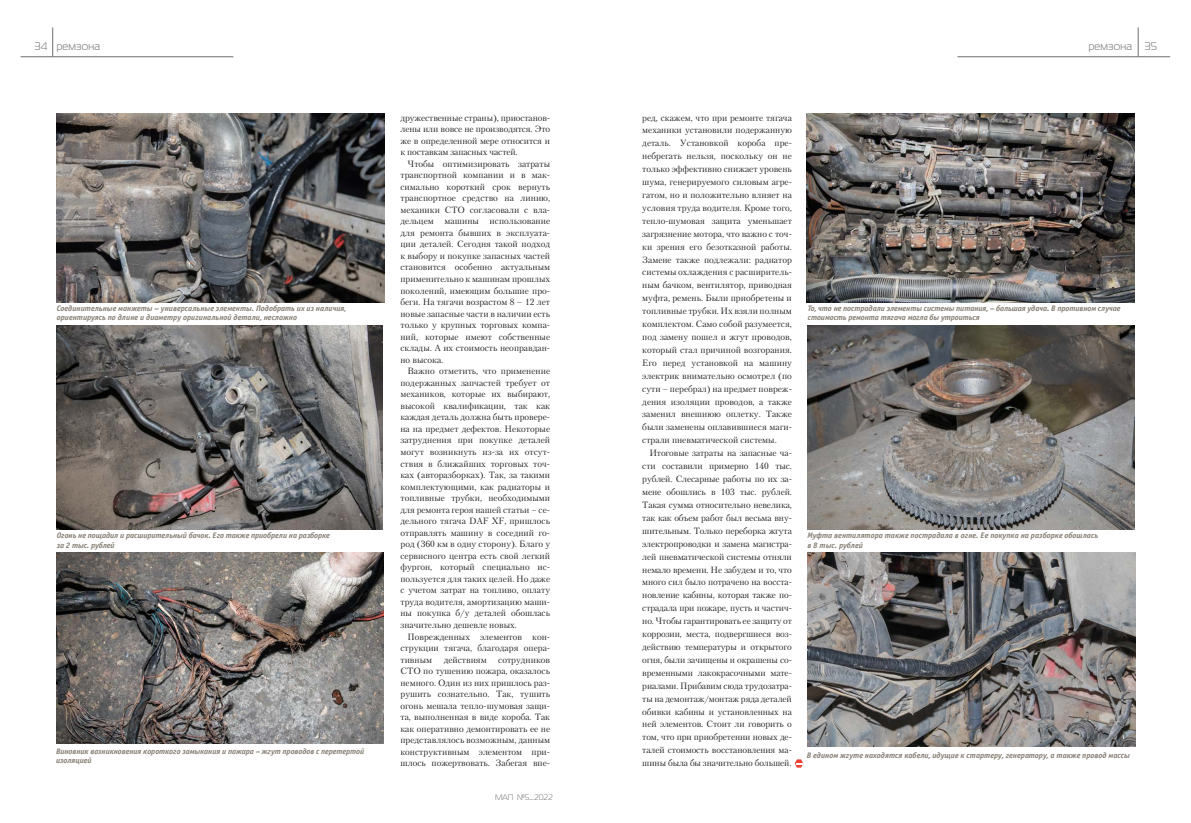
<style>
.page{position:relative;width:1191px;height:823px;background:#fff}
.page>*{position:absolute;margin:0;border:0;box-sizing:border-box;transform-origin:0 0}
.t1{font:11px "Magistral TT";letter-spacing:.025em;color:#6c6d70}
.text{font:9px/11.5px "Petersburg C";color:#231f20;text-align:justify}
.photo{font:italic 700 8px/9.6px "Officina Sans C";letter-spacing:-.01em;color:#847c70}
.t2{font:8px "Magistral TT";color:#6c6d70}
</style>
<div class="page">
<hr style="left:21px;top:56px;width:212px;height:1px;background:#6c6d70">
<svg style="left:52px;top:27px;width:1px;height:29px"></svg>
<hr style="left:957px;top:56px;width:213px;height:1px;background:#6c6d70">
<svg style="left:1138px;top:27px;width:1px;height:29px"></svg>
<img style="left:57px;top:113px;width:327px;height:189px">
<img style="left:56px;top:325px;width:327px;height:204px">
<img style="left:57px;top:552px;width:326px;height:191px">
<img style="left:807px;top:113px;width:327px;height:189px">
<img style="left:807px;top:325px;width:328px;height:204px">
<img style="left:807px;top:552px;width:328px;height:194px">
<svg style="left:794px;top:759px;width:9px;height:8px"></svg>
<p class="t1" style="left:35px;top:40px;width:67px">34 ремзона</p>
<p class="t1" style="left:1088px;top:40px;width:70px">ремзона 35</p>
<p class="photo" style="left:57px;top:303px;width:291px">Соединительные манжеты – универсальные элементы. Подобрать их из наличия, ориентируясь по длине и диаметру оригинальной детали, несложно</p>
<p class="photo" style="left:57px;top:530px;width:275px">Огонь не пощадил и расширительный бачок. Его также приобрели на разборке</p>
<p class="photo" style="left:57px;top:540px;width:59px">за 2 тыс. рублей</p>
<p class="photo" style="left:56px;top:745px;width:310px">Виновник возникновения короткого замыкания и пожара – жгут проводов с перетертой изоляцией</p>
<p class="text" style="left:400px;top:111px;width:151px">дружественные страны), приостанов&shy;лены или вовсе не производятся. Это же в определенной мере относится и к поставкам запасных частей.</p>
<p class="text" style="left:400px;top:157px;width:151px;text-indent:7px">Чтобы оптимизировать затраты транспортной компании и в мак&shy;симально короткий срок вернуть транспортное средство на линию, механики СТО согласовали с вла&shy;дельцем машины использование для ремонта бывших в эксплуата&shy;ции деталей. Сегодня такой подход к выбору и покупке запасных частей становится особенно актуальным применительно к машинам прошлых поколений, имеющим большие про&shy;беги. На тягачи возрастом 8 – 12 лет новые запасные части в наличии есть только у крупных торговых компа&shy;ний, которые имеют собственные склады. А их стоимость неоправдан&shy;но высока.</p>
<p class="text" style="left:400px;top:365px;width:151px;text-indent:7px">Важно отметить, что применение подержанных запчастей требует от механиков, которые их выбирают, высокой квалификации, так как каждая деталь должна быть провере&shy;на на предмет дефектов. Некоторые затруднения при покупке деталей могут возникнуть из-за их отсут&shy;ствия в ближайших торговых точ&shy;ках (авторазборках). Так, за такими комплектующими, как радиаторы и топливные трубки, необходимыми для ремонта героя нашей статьи – се&shy;дельного тягача DAF XF, пришлось отправлять машину в соседний го&shy;род (360 км в одну сторону). Благо у сервисного центра есть свой легкий фургон, который специально ис&shy;пользуется для таких целей. Но даже с учетом затрат на топливо, оплату труда водителя, амортизацию маши&shy;ны покупка б/у деталей обошлась значительно дешевле новых.</p>
<p class="text" style="left:400px;top:630px;width:151px;text-indent:7px">Поврежденных элементов кон&shy;струкции тягача, благодаря опера&shy;тивным</p>
<p class="text" style="left:444px;top:653px;width:45px">действиям</p>
<p class="text" style="left:400px;top:653px;width:151px;text-indent:98px">сотрудников СТО по тушению пожара, оказалось немного. Один из них пришлось раз&shy;рушить сознательно. Так, тушить огонь мешала тепло-шумовая защи&shy;та, выполненная в виде короба. Так как оперативно демонтировать ее не представлялось возможным, данным конструктивным элементом при&shy;шлось пожертвовать. Забегая впе-</p>
<p class="text" style="left:642px;top:111px;width:151px;line-height:12.9px">ред, скажем, что при ремонте тягача механики установили подержанную деталь. Установкой короба пре&shy;небрегать нельзя, поскольку он не только эффективно снижает уровень шума, генерируемого силовым агре&shy;гатом, но и положительно влияет на условия труда водителя. Кроме того, тепло-шумовая защита уменьшает загрязнение мотора, что важно с точ&shy;ки зрения его безотказной работы.<br>Замене также подлежали: радиатор системы охлаждения с расширитель&shy;ным бачком, вентилятор, приводная муфта, ремень. Были приобретены и топливные трубки. Их взяли полным комплектом. Само собой разумеется, под замену пошел и жгут проводов, который стал причиной возгорания.<br>Его перед установкой на машину электрик внимательно осмотрел (по сути – перебрал) на предмет повреж&shy;дения изоляции проводов, а также заменил внешнюю оплетку. Также были заменены оплавившиеся маги&shy;страли пневматической системы.</p>
<p class="text" style="left:642px;top:446px;width:151px;line-height:12.9px;text-indent:7px">Итоговые затраты на запасные ча&shy;сти составили примерно 140 тыс. рублей. Слесарные работы по их за&shy;мене обошлись в 103 тыс. рублей.<br>Такая сумма относительно невелика, так как объем работ был весьма вну&shy;шительным. Только переборка жгута электропроводки и замена магистра&shy;лей пневматической системы отняли немало времени. Не забудем и то, что много сил было потрачено на восста&shy;новление кабины, которая также по&shy;страдала при пожаре, пусть и частич&shy;но. Чтобы гарантировать ее защиту от коррозии, места, подвергшиеся воз&shy;действию температуры и открытого огня, были зачищены и окрашены со&shy;временными лакокрасочными мате&shy;риалами. Прибавим сюда трудозатра&shy;ты на демонтаж/монтаж ряда деталей обивки кабины и установленных на ней элементов. Стоит ли говорить о том, что при приобретении новых де&shy;талей стоимость восстановления ма&shy;шины была бы значительно большей.</p>
<p class="photo" style="left:807px;top:303px;width:314px">То, что не пострадали элементы системы питания, – большая удача. В противном случае стоимость ремонта тягача могла бы утроиться</p>
<p class="photo" style="left:807px;top:530px;width:292px">Муфта вентилятора также пострадала в огне. Ее покупка на разборке обошлась</p>
<p class="photo" style="left:807px;top:540px;width:57px">в 8 тыс. рублей</p>
<p class="photo" style="left:807px;top:750px;width:324px">В едином жгуте находятся кабели, идущие к стартеру, генератору, а также провод массы</p>
<p class="t2" style="left:495px;top:792px;width:59px">МАП №5_2022</p>
</div>
